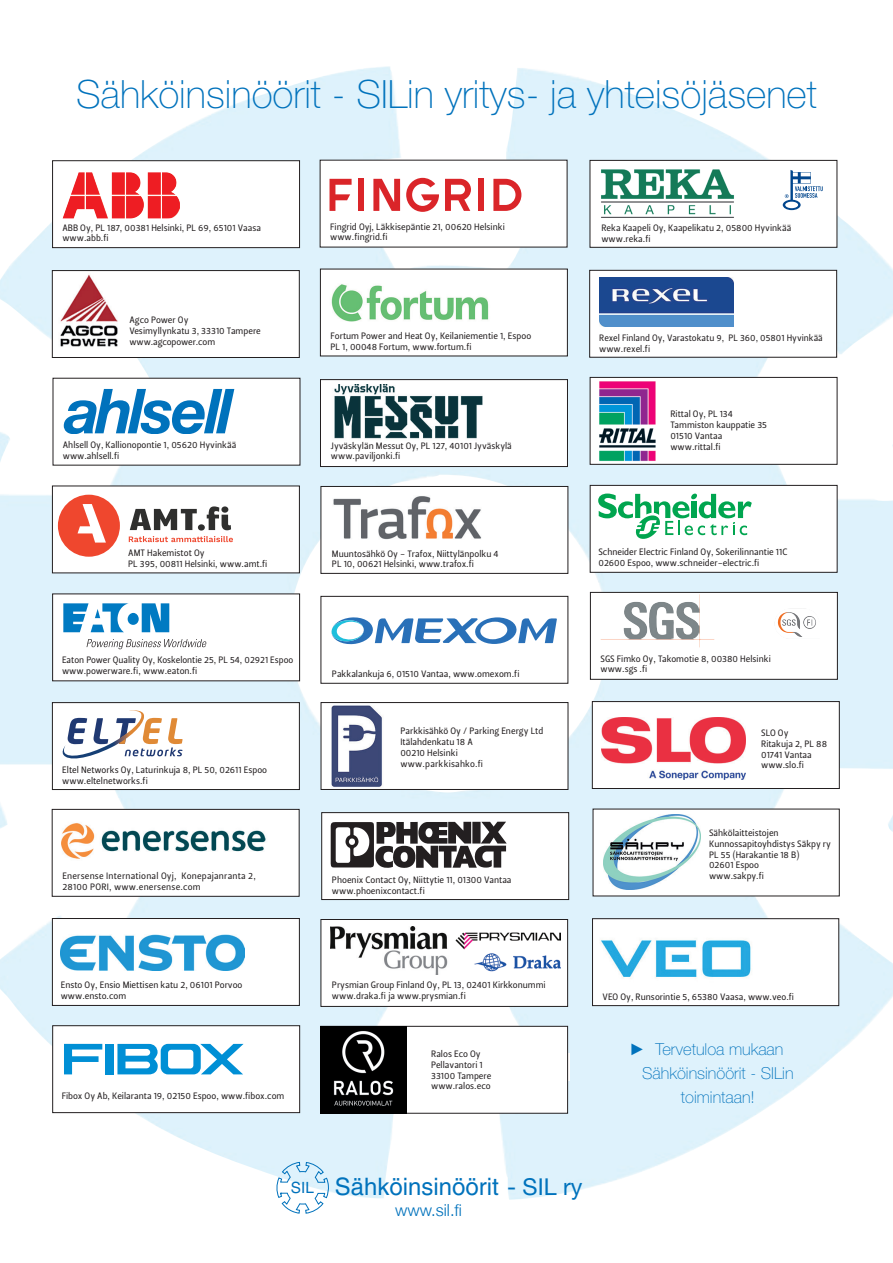
<style>
.page{position:relative;width:893px;height:1263px;background:#fff}
.page>*{position:absolute;margin:0;border:0;box-sizing:border-box;transform-origin:0 0}
.t1{font:100 39px "Helvetica Neue";color:#0072bc}
.t2{font:24px "Helvetica";color:#0072bc}
.t3{font:300 16.65px "Helvetica Neue";color:#0072bc}
.t4{font:100 16.5px/24px "Helvetica Neue";color:#0072bc;text-align:center}
.t5{font:9.3px/10.8px "Leitura Sans Grot 2";color:#231f20}
.t6{font:9.3px/10.8px "Leitura Sans Grot 2";letter-spacing:.02em;color:#231f20}
.t7{font:7.2px "Arial";color:#231f20}
.s1{font-size:15.45px}
.s2{font-family:"Helvetica Neue";font-size:23.25px}
</style>
<div class="page">
<img style="left:0;top:66px;width:893px;height:1134px">
<div style="left:53px;top:161px;width:247px;height:87px;background:#fff"></div>
<div style="left:52px;top:160px;width:248px;height:88px;border:1px solid #231f20"></div>
<div style="left:52px;top:271px;width:247px;height:86px;background:#fff"></div>
<div style="left:52px;top:270px;width:247px;height:88px;border:1px solid #231f20"></div>
<img style="left:63px;top:172px;width:117px;height:46px">
<div style="left:322px;top:813px;width:247px;height:86px;background:#fff"></div>
<div style="left:321px;top:812px;width:248px;height:88px;border:1px solid #231f20"></div>
<img style="left:330px;top:821px;width:177px;height:47px">
<div style="left:321px;top:919px;width:247px;height:87px;background:#fff"></div>
<div style="left:321px;top:919px;width:247px;height:87px;border:1px solid #231f20"></div>
<img style="left:331px;top:927px;width:117px;height:47px">
<img style="left:455px;top:932px;width:106px;height:40px">
<div style="left:321px;top:486px;width:247px;height:87px;background:#fff"></div>
<div style="left:321px;top:486px;width:247px;height:88px;border:1px solid #231f20"></div>
<img style="left:333px;top:496px;width:148px;height:43px">
<div style="left:53px;top:378px;width:247px;height:87px;background:#fff"></div>
<div style="left:52px;top:486px;width:247px;height:87px;background:#fff"></div>
<div style="left:53px;top:594px;width:247px;height:87px;background:#fff"></div>
<div style="left:52px;top:703px;width:247px;height:86px;background:#fff"></div>
<div style="left:52px;top:702px;width:248px;height:88px;border:1px solid #231f20"></div>
<svg style="left:63px;top:603px;width:106px;height:29px"></svg>
<svg style="left:87px;top:639px;width:120px;height:10px"></svg>
<svg style="left:144px;top:718px;width:39px;height:38px"></svg>
<img style="left:63px;top:710px;width:81px;height:49px">
<div style="left:52px;top:918px;width:247px;height:87px;background:#fff"></div>
<div style="left:52px;top:918px;width:248px;height:88px;border:1px solid #231f20"></div>
<div style="left:53px;top:1026px;width:247px;height:86px;background:#fff"></div>
<div style="left:52px;top:1025px;width:248px;height:88px;border:1px solid #231f20"></div>
<div style="left:105px;top:1044px;width:8px;height:30px;background:#008fd5"></div>
<svg style="left:64px;top:1044px;width:38px;height:30px"></svg>
<svg style="left:117px;top:1044px;width:127px;height:30px"></svg>
<div style="left:52px;top:809px;width:247px;height:87px;background:#fff"></div>
<div style="left:52px;top:809px;width:247px;height:87px;border:1px solid #231f20"></div>
<img style="left:61px;top:823px;width:205px;height:36px">
<svg style="left:64px;top:389px;width:170px;height:45px"></svg>
<img style="left:60px;top:274px;width:58px;height:73px">
<img style="left:61px;top:934px;width:183px;height:36px">
<div style="left:320px;top:160px;width:247px;height:87px;background:#fff"></div>
<div style="left:358px;top:179px;width:6px;height:32px;background:#da2529"></div>
<svg style="left:373px;top:179px;width:27px;height:32px"></svg>
<svg style="left:329px;top:179px;width:23px;height:32px"></svg>
<div style="left:478px;top:179px;width:6px;height:32px;background:#da2529"></div>
<svg style="left:493px;top:179px;width:28px;height:32px"></svg>
<svg style="left:445px;top:179px;width:26px;height:32px"></svg>
<svg style="left:406px;top:178px;width:33px;height:34px"></svg>
<div style="left:320px;top:269px;width:247px;height:87px;background:#fff"></div>
<img style="left:331px;top:284px;width:158px;height:38px">
<div style="left:321px;top:702px;width:247px;height:87px;background:#fff"></div>
<div style="left:321px;top:702px;width:247px;height:88px;border:1px solid #231f20"></div>
<img style="left:331px;top:706px;width:51px;height:81px">
<div style="left:58px;top:495px;width:62px;height:62px;background:#ef472e;border-radius:50%"></div>
<svg style="left:78px;top:504px;width:28px;height:39px"></svg>
<svg style="left:130px;top:506px;width:101px;height:24px"></svg>
<svg style="left:129px;top:536px;width:104px;height:6px"></svg>
<div style="left:321px;top:596px;width:247px;height:87px;background:#fff"></div>
<div style="left:321px;top:596px;width:247px;height:87px;border:1px solid #231f20"></div>
<svg style="left:331px;top:617px;width:226px;height:28px"></svg>
<div style="left:320px;top:380px;width:247px;height:86px;background:#fff"></div>
<div style="left:320px;top:379px;width:248px;height:88px;border:1px solid #231f20"></div>
<img style="left:334px;top:384px;width:149px;height:55px">
<div style="left:321px;top:1026px;width:247px;height:87px;background:#fff"></div>
<div style="left:320px;top:1026px;width:248px;height:87px;border:1px solid #231f20"></div>
<img style="left:321px;top:1026px;width:85px;height:88px">
<div style="left:590px;top:485px;width:247px;height:87px;background:#fff"></div>
<div style="left:590px;top:485px;width:247px;height:87px;border:1px solid #231f20"></div>
<svg style="left:598px;top:493px;width:154px;height:46px"></svg>
<svg style="left:769px;top:589px;width:4px;height:3px"></svg>
<div style="left:590px;top:592px;width:247px;height:87px;background:#fff"></div>
<div style="left:590px;top:592px;width:248px;height:87px;border:1px solid #231f20"></div>
<img style="left:601px;top:594px;width:113px;height:53px">
<img style="left:777px;top:612px;width:39px;height:25px">
<div style="left:590px;top:377px;width:247px;height:87px;background:#fff"></div>
<div style="left:590px;top:377px;width:247px;height:87px;border:1px solid #231f20"></div>
<img style="left:597px;top:381px;width:67px;height:82px">
<div style="left:590px;top:270px;width:247px;height:87px;background:#fff"></div>
<div style="left:589px;top:270px;width:248px;height:87px;border:1px solid #231f20"></div>
<img style="left:599px;top:277px;width:134px;height:50px">
<div style="left:592px;top:919px;width:247px;height:86px;background:#fff"></div>
<div style="left:592px;top:918px;width:247px;height:88px;border:1px solid #231f20"></div>
<img style="left:601px;top:940px;width:150px;height:38px">
<div style="left:593px;top:809px;width:246px;height:87px;background:#fff"></div>
<img style="left:603px;top:815px;width:97px;height:75px">
<div style="left:592px;top:701px;width:247px;height:87px;background:#fff"></div>
<div style="left:592px;top:701px;width:247px;height:88px;border:1px solid #231f20"></div>
<img style="left:601px;top:717px;width:144px;height:62px">
<div style="left:590px;top:160px;width:247px;height:87px;background:#fff"></div>
<div style="left:590px;top:160px;width:247px;height:87px;border:1px solid #231f20"></div>
<img style="left:601px;top:169px;width:133px;height:49px">
<svg style="left:783px;top:170px;width:40px;height:40px"></svg>
<svg style="left:276px;top:1162px;width:53px;height:51px"></svg>
<svg style="left:631px;top:1043px;width:12px;height:12px"></svg>
<h1 class="t1" style="left:76px;top:72px;width:742px">Sähköinsinöörit - SILin yritys- ja yhteisöjäsenet</h1>
<p class="t5" style="left:62px;top:222px;width:200px">ABB Oy, PL 187, 00381 Helsinki, PL 69, 65101 Vaasa www.abb.fi</p>
<p class="t5" style="left:129px;top:315px;width:133px">Agco Power Oy<br>Vesimyllynkatu 3, 33310 Tampere www.agcopower.com</p>
<p class="t5" style="left:63px;top:440px;width:175px">Ahlsell Oy, Kallionopontie 1, 05620 Hyvinkää www.ahlsell.fi</p>
<p class="t5" style="left:330px;top:221px;width:176px">Fingrid Oyj, Läkkisepäntie 21, 00620 Helsinki www.fingrid.fi</p>
<p class="t5" style="left:331px;top:330px;width:202px">Fortum Power and Heat Oy, Keilaniementie 1, Espoo<br>PL 1, 00048 Fortum, www.fortum.fi</p>
<p class="t5" style="left:331px;top:440px;width:182px">Jyväskylän Messut Oy, PL 127, 40101 Jyväskylä www.paviljonki.fi</p>
<p class="t5" style="left:601px;top:222px;width:192px">Reka Kaapeli Oy, Kaapelikatu 2, 05800 Hyvinkää www.reka.fi</p>
<p class="t5" style="left:599px;top:333px;width:225px">Rexel Finland Oy, Varastokatu 9, PL 360, 05801 Hyvinkää www.rexel.fi</p>
<p class="t5" style="left:670px;top:409px;width:98px">Rittal Oy, PL 134<br>Tammiston kauppatie 35<br>01510 Vantaa www.rittal.fi</p>
<p class="t5" style="left:128px;top:548px;width:141px">AMT Hakemistot Oy<br>PL 395, 00811 Helsinki, www.amt.fi</p>
<p class="t5" style="left:332px;top:548px;width:168px">Muuntosähkö Oy - Trafox, Niittylänpolku 4<br>PL 10, 00621 Helsinki, www.trafox.fi</p>
<p class="t5" style="left:598px;top:546px;width:190px">Schneider Electric Finland Oy, Sokerilinnantie 11C</p>
<p class="t7" style="left:598px;top:556px;width:81px">www.schneider-electric.fi</p>
<p class="t5" style="left:598px;top:557px;width:162px">02600 Espoo, www.schneider-electric.fi</p>
<p class="t5" style="left:62px;top:654px;width:233px">Eaton Power Quality Oy, Koskelontie 25, PL 54, 02921 Espoo www.powerware.fi, www.eaton.fi</p>
<p class="t5" style="left:62px;top:764px;width:206px">Eltel Networks Oy, Laturinkuja 8, PL 50, 02611 Espoo www.eltelnetworks.fi</p>
<p class="t6" style="left:62px;top:870px;width:195px">Enersense International Oyj, Konepajanranta 2,<br>28100 PORI, www.enersense.com</p>
<p class="t5" style="left:332px;top:669px;width:189px">Pakkalankuja 6, 01510 Vantaa, www.omexom.fi</p>
<p class="t5" style="left:400px;top:726px;width:144px">Parkkisähkö Oy / Parking Energy Ltd<br>Itälahdenkatu 18 A<br>00210 Helsinki<br>www.parkkisahko.fi</p>
<p class="t5" style="left:332px;top:874px;width:181px">Phoenix Contact Oy, Niittytie 11, 01300 Vantaa www.phoenixcontact.fi</p>
<p class="t5" style="left:601px;top:653px;width:172px">SGS Fimko Oy, Takomotie 8, 00380 Helsinki www.sgs .fi</p>
<p class="t5" style="left:761px;top:727px;width:68px">SLO Oy<br>Ritakuja 2, PL 88<br>01741 Vantaa www.slo.fi</p>
<p class="t5" style="left:709px;top:828px;width:123px">Sähkölaitteistojen<br>Kunnossapitoyhdistys Säkpy ry<br>PL 55 (Harakantie 18 B)<br>02601 Espoo<br>www.sakpy.fi</p>
<p class="t5" style="left:61px;top:979px;width:183px">Ensto Oy, Ensio Miettisen katu 2, 06101 Porvoo www.ensto.com</p>
<p class="t5" style="left:62px;top:1090px;width:224px">Fibox Oy Ab, Keilaranta 19, 02150 Espoo, www.fibox.com</p>
<p class="t5" style="left:332px;top:979px;width:215px">Prysmian Group Finland Oy, PL 13, 02401 Kirkkonummi www.draka.fi ja www.prysmian.fi</p>
<p class="t5" style="left:431px;top:1049px;width:62px">Ralos Eco Oy<br>Pellavantori 1<br>33100 Tampere www.ralos.eco</p>
<p class="t5" style="left:603px;top:991px;width:193px">VEO Oy, Runsorintie 5, 65380 Vaasa, www.veo.fi</p>
<h3 class="t4" style="left:642px;top:1037px;width:153px">Tervetuloa mukaan<br>Sähköinsinöörit - SILin toimintaan!</h3>
<h2 class="t2" style="left:291px;top:1172px;width:293px"><span class="s1">SIL</span> Sähköinsinöörit <span class="s2">- SIL ry</span></h2>
<h3 class="t3" style="left:395px;top:1197px;width:68px">www.sil.fi</h3>
</div>
